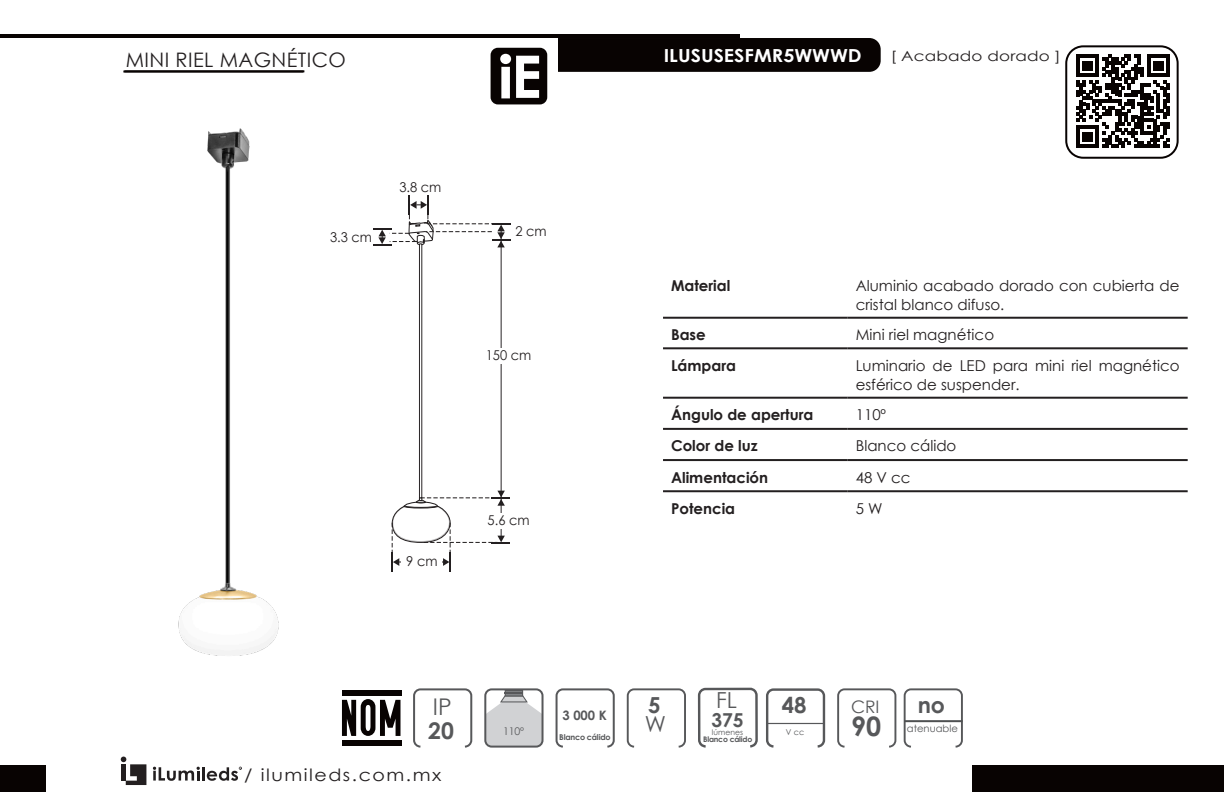
<style>
.page{position:relative;width:1224px;height:792px;background:#fff}
.page>*{position:absolute;margin:0;border:0;box-sizing:border-box;transform-origin:0 0}
.t1{font:700 26.8px "Century Gothic";color:#57585a}
.t2{font:23px "Century Gothic";color:#57585a}
.t3{font:700 23px "Century Gothic";color:#57585a}
.t4{font:700 22px "Century Gothic";color:#57585a}
.t5{font:22px "Century Gothic";color:#57585a}
.t6{font:20px "Century Gothic";letter-spacing:.02em;color:#231f20}
.t7{font:700 19.2px "Century Gothic";color:#57585a}
.t8{font:700 18px "Century Gothic";color:#fff;scale:1.1 1}
.t9{font:17.2px "Century Gothic";color:#57585a}
.t10{font:17px "Century Gothic";letter-spacing:.08em;color:#231f20;scale:1.12 1}
.t11{font:15px/18.8px "Century Gothic";color:#231f20}
.t12{font:700 15px "Century Gothic";color:#231f20}
.t13{font:14px "Century Gothic";letter-spacing:.01em;color:#231f20;scale:1.2 1}
.t14{font:13.6px "Century Gothic";color:#231f20;scale:.96 1}
.t15{font:700 13px "Century Gothic";color:#57585a}
.t16{font:10.6px "Century Gothic";color:#57585a}
.t17{font:10px "Century Gothic";color:#57585a}
.t18{font:700 8px "Century Gothic";letter-spacing:-.025em;color:#57585a}
.t19{font:8px "Century Gothic";color:#57585a}
.t20{font:700 7.6px "Century Gothic";letter-spacing:-.025em;color:#57585a}
.t21{font:7.6px "Century Gothic";color:#57585a}
</style>
<div class="page">
<div style="left:1065px;top:45px;width:114px;height:114px;border:2px solid #080302;border-radius:17px"></div>
<hr style="left:0;top:34px;width:739px;height:4px;background:#080302">
<div style="left:558px;top:38px;width:323px;height:34px;background:#080302"></div>
<hr style="left:123px;top:71px;width:180px;height:2px;background:#080302">
<div style="left:0;top:765px;width:45px;height:27px;background:#080302"></div>
<div style="left:972px;top:765px;width:252px;height:27px;background:#080302"></div>
<hr style="left:202px;top:767px;width:3px;height:14px;background:#231f20">
<svg style="left:207px;top:767px;width:35px;height:14px"></svg>
<svg style="left:153px;top:767px;width:47px;height:14px"></svg>
<svg style="left:121px;top:757px;width:25px;height:28px"></svg>
<div style="left:121px;top:764px;width:5px;height:17px;background:#231f20"></div>
<hr style="left:124px;top:70px;width:180px;height:2px;background:#080302">
<div style="left:491px;top:48px;width:56px;height:56px;background:#080302;border-radius:7px"></div>
<svg style="left:500px;top:54px;width:39px;height:44px"></svg>
<hr style="left:663px;top:317px;width:185px;height:2px;background:#231f20">
<hr style="left:848px;top:317px;width:340px;height:2px;background:#231f20">
<hr style="left:663px;top:347px;width:185px;height:2px;background:#231f20">
<hr style="left:848px;top:347px;width:340px;height:2px;background:#231f20">
<hr style="left:663px;top:397px;width:185px;height:2px;background:#231f20">
<hr style="left:848px;top:397px;width:340px;height:2px;background:#231f20">
<hr style="left:663px;top:428px;width:185px;height:2px;background:#231f20">
<hr style="left:848px;top:428px;width:340px;height:2px;background:#231f20">
<hr style="left:663px;top:459px;width:185px;height:2px;background:#231f20">
<hr style="left:848px;top:459px;width:340px;height:2px;background:#231f20">
<hr style="left:663px;top:490px;width:185px;height:2px;background:#231f20">
<hr style="left:848px;top:490px;width:340px;height:2px;background:#231f20">
<div style="left:342px;top:690px;width:59px;height:5px;background:#080302"></div>
<div style="left:342px;top:741px;width:59px;height:5px;background:#080302"></div>
<svg style="left:342px;top:699px;width:59px;height:37px"></svg>
<div style="left:413px;top:688px;width:59px;height:60px;border:2px solid #57585a;border-radius:6px"></div>
<div style="left:556px;top:688px;width:59px;height:60px;border:2px solid #57585a;border-radius:6px"></div>
<div style="left:627px;top:688px;width:59px;height:60px;border:2px solid #57585a;border-radius:6px"></div>
<svg style="left:698px;top:688px;width:60px;height:60px"></svg>
<div style="left:837px;top:688px;width:59px;height:60px;border:2px solid #57585a;border-radius:6px"></div>
<div style="left:766px;top:688px;width:59px;height:60px;border:2px solid #57585a;border-radius:6px"></div>
<hr style="left:767px;top:723px;width:57px;height:1px;background:#57585a">
<div style="left:904px;top:688px;width:59px;height:60px;border:2px solid #57585a;border-radius:6px"></div>
<hr style="left:904px;top:720px;width:59px;height:2px;background:#4f5152">
<svg style="left:487px;top:691px;width:54px;height:54px"></svg>
<div style="left:484px;top:688px;width:60px;height:60px;border:2px solid #57585a;border-radius:6px"></div>
<hr style="left:449px;top:552px;width:2px;height:20px;background:#231f20">
<svg style="left:398px;top:195px;width:113px;height:371px"></svg>
<img style="left:178px;top:128px;width:220px;height:589px">
<svg style="left:1076px;top:55px;width:94px;height:93px"></svg>
<p class="t6" style="left:126px;top:46px;width:221px">MINI RIEL MAGNÉTICO</p>
<p class="t8" style="left:664px;top:41px;width:181px">ILUSUSESFMR5WWWD</p>
<p class="t13" style="left:891px;top:46px;width:143px">[ Acabado dorado ]</p>
<p class="t14" style="left:330px;top:229px;width:45px">3.3 cm</p>
<p class="t14" style="left:399px;top:179px;width:45px">3.8 cm</p>
<p class="t14" style="left:515px;top:223px;width:34px">2 cm</p>
<p class="t14" style="left:486px;top:346px;width:49px">150 cm</p>
<p class="t14" style="left:406px;top:553px;width:34px">9 cm</p>
<p class="t14" style="left:488px;top:512px;width:45px">5.6 cm</p>
<p class="t12" style="left:671px;top:274px;width:61px">Material</p>
<p class="t11" style="left:856px;top:276px;width:325px">Aluminio acabado dorado con cubierta de cristal blanco difuso.</p>
<p class="t12" style="left:671px;top:323px;width:36px">Base</p>
<p class="t11" style="left:856px;top:325px;width:140px">Mini riel magnético</p>
<p class="t12" style="left:671px;top:354px;width:67px">Lámpara</p>
<p class="t11" style="left:856px;top:356px;width:325px">Luminario de LED para mini riel magnético esférico de suspender.</p>
<p class="t12" style="left:671px;top:403px;width:144px">Ángulo de apertura</p>
<p class="t11" style="left:856px;top:405px;width:32px">110º</p>
<p class="t12" style="left:671px;top:435px;width:88px">Color de luz</p>
<p class="t11" style="left:856px;top:436px;width:102px">Blanco cálido</p>
<p class="t12" style="left:671px;top:466px;width:99px">Alimentación</p>
<p class="t11" style="left:856px;top:468px;width:56px">48 V cc</p>
<p class="t12" style="left:671px;top:497px;width:66px">Potencia</p>
<p class="t11" style="left:856px;top:499px;width:28px">5 W</p>
<p class="t2" style="left:433px;top:691px;width:20px">IP</p>
<p class="t3" style="left:428px;top:714px;width:27px">20</p>
<p class="t10" style="left:244px;top:763px;width:178px">/ ilumileds.com.mx</p>
<p class="t16" style="left:503px;top:724px;width:22px">110º</p>
<p class="t15" style="left:562px;top:705px;width:46px">3 000 K</p>
<p class="t18" style="left:559px;top:731px;width:53px">Blanco cálido</p>
<p class="t4" style="left:648px;top:688px;width:14px">5</p>
<p class="t5" style="left:645px;top:709px;width:23px">W</p>
<p class="t5" style="left:716px;top:685px;width:22px">FL</p>
<p class="t7" style="left:711px;top:705px;width:34px">375</p>
<p class="t21" style="left:712px;top:727px;width:33px">lúmenes</p>
<p class="t20" style="left:703px;top:734px;width:51px">Blanco cálido</p>
<p class="t4" style="left:782px;top:688px;width:26px">48</p>
<p class="t4" style="left:918px;top:688px;width:29px">no</p>
<p class="t17" style="left:907px;top:721px;width:53px">atenuable</p>
<p class="t9" style="left:851px;top:695px;width:30px">CRI</p>
<p class="t1" style="left:851px;top:706px;width:32px">90</p>
<p class="t19" style="left:786px;top:726px;width:20px">V cc</p>
</div>
